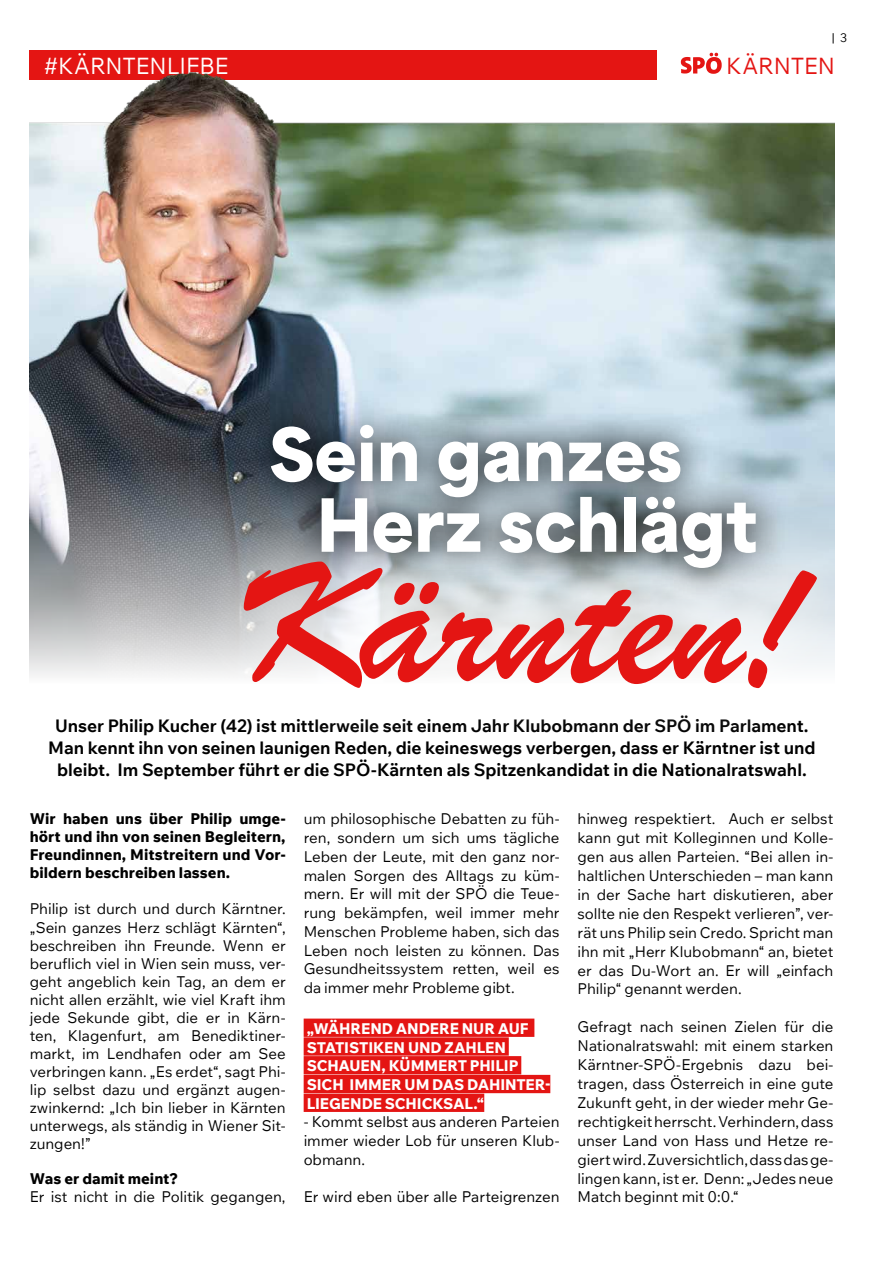
<style>
.page{position:relative;width:893px;height:1263px;background:#fff}
.page>*{position:absolute;margin:0;border:0;box-sizing:border-box;transform-origin:0 0}
.t1{font:167.7px "Brush ATF";color:#e41513}
.t2{font:900 68.55px/70.7px "Area Normal";color:#fff}
.t3{font:22.65px "Wix Madefor Text";letter-spacing:-.005em;color:#fff}
.t4{font:22.65px "Wix Madefor Text";letter-spacing:-.01em;color:#e41513}
.t5{font:700 17.4px/22.2px "Wix Madefor Text";letter-spacing:-.005em;color:#000;text-align:center}
.t6{font:15px/18.9px "Wix Madefor Text";color:#000;text-align:justify}
.t7{font:800 15px/18px "Wix Madefor Text";color:#000;text-align:justify}
.t8{font:800 15px/18.8px "Wix Madefor Text";letter-spacing:-.005em;color:#fff}
.t9{font:12px "Wix Madefor Text";color:#000}
</style>
<div class="page">
<svg style="left:681px;top:53px;width:41px;height:15px"></svg>
<div style="left:30px;top:50px;width:627px;height:30px;background:#e41513"></div>
<img style="left:30px;top:68px;width:804px;height:608px">
<div style="left:304px;top:1018px;width:230px;height:19px;background:#e41513"></div>
<div style="left:304px;top:1037px;width:205px;height:19px;background:#e41513"></div>
<div style="left:304px;top:1056px;width:217px;height:18px;background:#e41513"></div>
<div style="left:304px;top:1075px;width:246px;height:18px;background:#e41513"></div>
<div style="left:304px;top:1094px;width:180px;height:18px;background:#e41513"></div>
<div style="left:238px;top:392px;width:552px;height:210px;background:#000;opacity:.9"></div>
<div style="left:183px;top:500px;width:693px;height:247px;background:#fff;opacity:.7"></div>
<p class="t9" style="left:832px;top:29px;width:17px">| 3</p>
<h3 class="t3" style="left:44px;top:48px;width:186px">#KÄRNTENLIEBE</h3>
<h3 class="t4" style="left:726px;top:48px;width:110px">KÄRNTEN</h3>
<h2 class="t2" style="left:317px;top:413px;width:443px;text-indent:-47px">Sein ganzes<br>Herz schlägt</h2>
<h1 class="t1" style="left:241px;top:515px;width:554px">Kärnten!</h1>
<p class="t5" style="left:48px;top:713px;width:769px">Unser Philip Kucher (42) ist mittlerweile seit einem Jahr Klubobmann der SPÖ im Parlament.<br>Man kennt ihn von seinen launigen Reden, die keineswegs verbergen, dass er Kärntner ist und bleibt. Im September führt er die SPÖ-Kärnten als Spitzenkandidat in die Nationalratswahl.</p>
<p class="t7" style="left:30px;top:809px;width:257px">Wir haben uns über Philip umge&shy;hört und ihn von seinen Begleitern, Freundinnen, Mitstreitern und Vor&shy;bildern beschreiben lassen.</p>
<p class="t6" style="left:30px;top:899px;width:257px;line-height:18px">Philip ist durch und durch Kärntner. „Sein ganzes Herz schlägt Kärnten“, beschreiben ihn Freunde. Wenn er beruflich viel in Wien sein muss, ver&shy;geht angeblich kein Tag, an dem er nicht allen erzählt, wie viel Kraft ihm jede Sekunde gibt, die er in Kärn&shy;ten, Klagenfurt, am Benediktiner&shy;markt, im Lendhafen oder am See verbringen kann. „Es erdet“, sagt Phi&shy;lip selbst dazu und ergänzt augen&shy;zwinkernd: „Ich bin lieber in Kärnten unterwegs, als ständig in Wiener Sit&shy;zungen!”</p>
<p class="t7" style="left:30px;top:1169px;width:150px">Was er damit meint?</p>
<p class="t6" style="left:30px;top:1186px;width:257px">Er ist nicht in die Politik gegangen,</p>
<p class="t6" style="left:304px;top:809px;width:257px">um philosophische Debatten zu füh&shy;ren, sondern um sich ums tägliche Leben der Leute, mit den ganz nor&shy;malen Sorgen des Alltags zu küm&shy;mern. Er will mit der SPÖ die Teue&shy;rung bekämpfen, weil immer mehr Menschen Probleme haben, sich das Leben noch leisten zu können. Das Gesundheitssystem retten, weil es da immer mehr Probleme gibt.</p>
<p class="t8" style="left:307px;top:1018px;width:245px">„WÄHREND ANDERE NUR AUF<br>STATISTIKEN UND ZAHLEN<br>SCHAUEN, KÜMMERT PHILIP<br>SICH IMMER UM DAS DAHINTER-<br>LIEGENDE SCHICKSAL.“</p>
<p class="t6" style="left:304px;top:1112px;width:257px">- Kommt selbst aus anderen Parteien immer wieder Lob für unseren Klub&shy;obmann.</p>
<p class="t6" style="left:304px;top:1187px;width:257px">Er wird eben über alle Parteigrenzen</p>
<p class="t6" style="left:578px;top:809px;width:257px">hinweg respektiert. Auch er selbst kann gut mit Kolleginnen und Kolle&shy;gen aus allen Parteien. “Bei allen in&shy;haltlichen Unterschieden – man kann in der Sache hart diskutieren, aber sollte nie den Respekt verlieren”, ver&shy;rät uns Philip sein Credo. Spricht man ihn mit „Herr Klubobmann“ an, bietet er das Du-Wort an. Er will „einfach Philip“ genannt werden.</p>
<p class="t6" style="left:578px;top:1016px;width:257px">Gefragt nach seinen Zielen für die Nationalratswahl: mit einem starken Kärntner-SPÖ-Ergebnis dazu bei&shy;tragen, dass Österreich in eine gute Zukunft geht, in der wieder mehr Ge&shy;rechtigkeit herrscht. Verhindern, dass unser Land von Hass und Hetze re&shy;giert wird. Zuversichtlich, dass das ge&shy;lingen kann, ist er. Denn: „Jedes neue Match beginnt mit 0:0.“</p>
</div>
